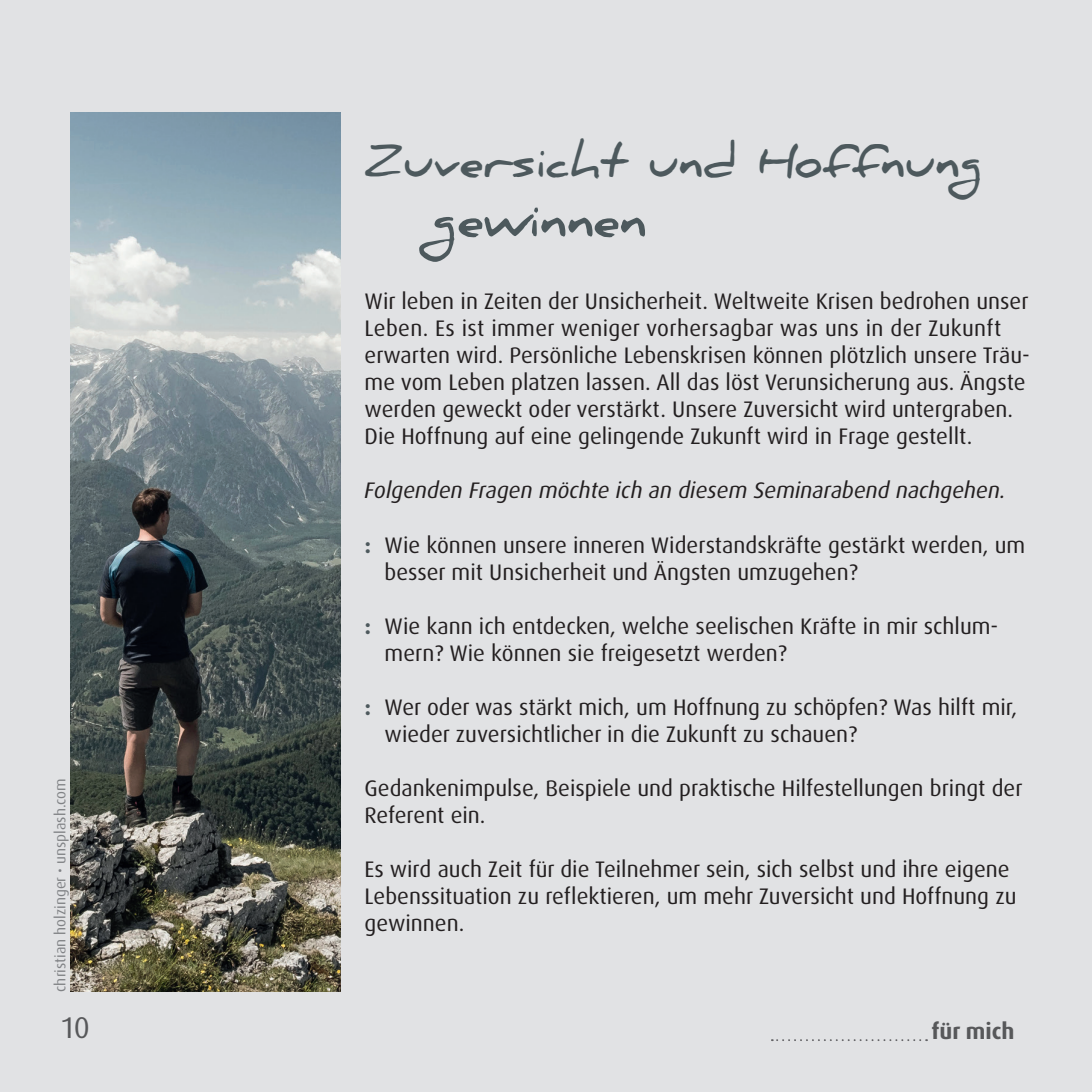
<style>
.page{position:relative;width:1092px;height:1092px;background:#fff}
.page>*{position:absolute;margin:0;border:0;box-sizing:border-box;transform-origin:0 0}
.t1{font:700 50px "Daniel";color:#4d595d}
.t2{font:700 45px "Daniel";color:#4d595d}
.t3{font:30px "Dax OT";color:#57585a}
.t4{font:22.5px/27px "Dax OT";color:#231f20}
.t5{font:italic 22.5px "Dax OT";color:#231f20}
.t6{font:700 22.5px "Dax OT";color:#57585a}
.t7{font:15px "Dax OT";color:#808285}
.s1{font-weight:700;color:#4d595d}
</style>
<div class="page">
<hr style="left:1091px;top:0;width:1px;height:1091px;background:#e1e2e4">
<div style="left:0;top:0;width:1091px;height:1091px;background:#e1e2e4"></div>
<img style="left:71px;top:112px;width:269px;height:879px">
<svg style="left:771px;top:1039px;width:149px;height:1px"></svg>
<p class="t7" style="left:51px;top:991px;width:215px;rotate:-90deg">christian holzinger • unsplash.com</p>
<h2 class="t2" style="left:364px;top:135px;width:620px">Zuversicht und Hoffnung</h2>
<h1 class="t1" style="left:432px;top:190px;width:216px">gewinnen</h1>
<p class="t4" style="left:364px;top:288px;width:666px">Wir leben in Zeiten der Unsicherheit. Weltweite Krisen bedrohen unser Leben. Es ist immer weniger vorhersagbar was uns in der Zukunft erwarten wird. Persönliche Lebenskrisen können plötzlich unsere Träu&shy;me vom Leben platzen lassen. All das löst Verunsicherung aus. Ängste werden geweckt oder verstärkt. Unsere Zuversicht wird untergraben.<br>Die Hoffnung auf eine gelingende Zukunft wird in Frage gestellt.</p>
<p class="t5" style="left:364px;top:476px;width:642px">Folgenden Fragen möchte ich an diesem Seminarabend nachgehen.</p>
<p class="t4" style="left:384px;top:531px;width:642px;text-indent:-20px"><span class="s1">:</span> Wie können unsere inneren Widerstandskräfte gestärkt werden, um besser mit Unsicherheit und Ängsten umzugehen?</p>
<p class="t4" style="left:384px;top:612px;width:615px;text-indent:-20px"><span class="s1">:</span> Wie kann ich entdecken, welche seelischen Kräfte in mir schlum&shy;mern? Wie können sie freigesetzt werden?</p>
<p class="t4" style="left:384px;top:693px;width:634px;text-indent:-20px"><span class="s1">:</span> Wer oder was stärkt mich, um Hoffnung zu schöpfen? Was hilft mir, wieder zuversichtlicher in die Zukunft zu schauen?</p>
<p class="t4" style="left:364px;top:774px;width:659px">Gedankenimpulse, Beispiele und praktische Hilfestellungen bringt der<br>Referent ein.</p>
<p class="t4" style="left:364px;top:855px;width:653px">Es wird auch Zeit für die Teilnehmer sein, sich selbst und ihre eigene<br>Lebenssituation zu reflektieren, um mehr Zuversicht und Hoffnung zu gewinnen.</p>
<h3 class="t3" style="left:62px;top:1008px;width:30px">10</h3>
<p class="t6" style="left:931px;top:1017px;width:85px">für mich</p>
</div>
